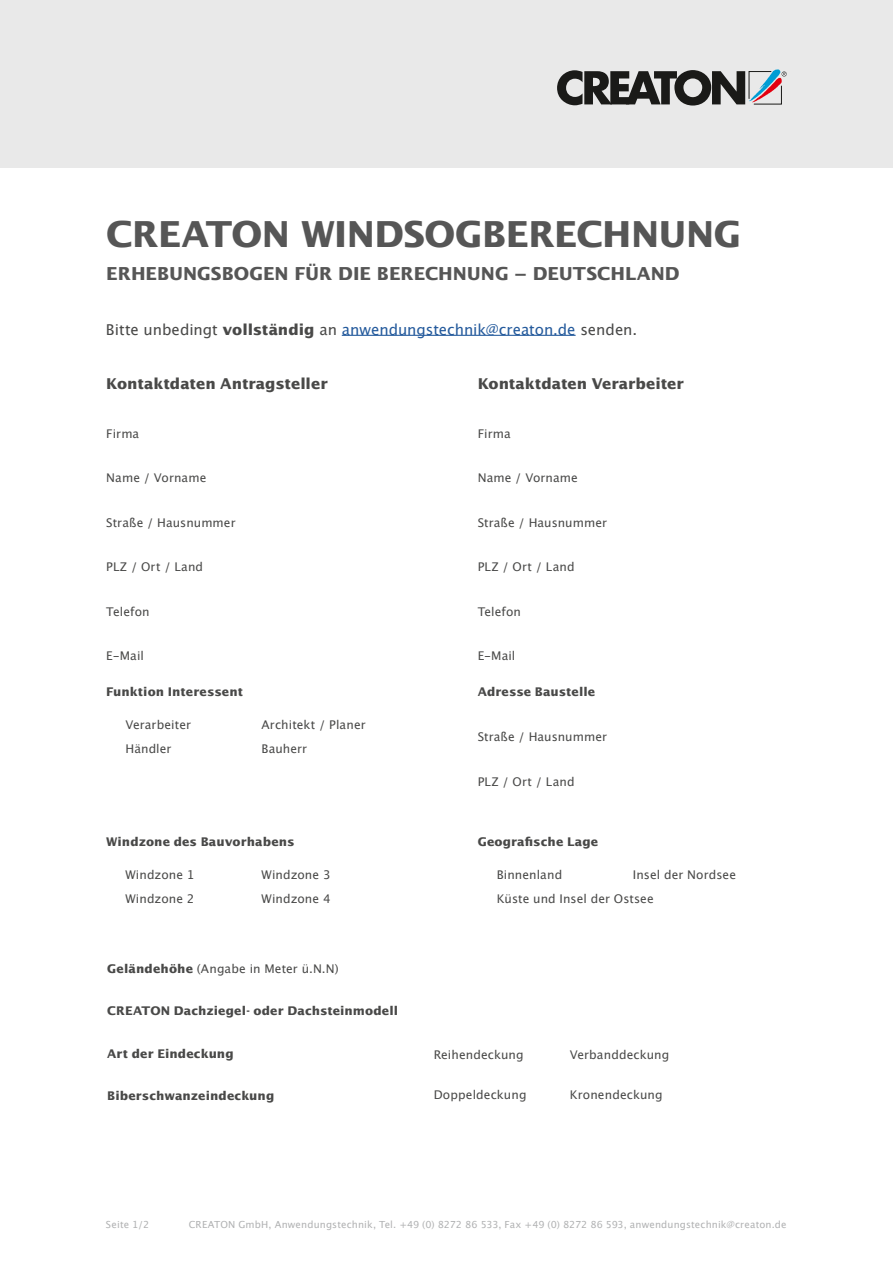
<style>
.page{position:relative;width:893px;height:1263px;background:#fff}
.page>*{position:absolute;margin:0;border:0;box-sizing:border-box;transform-origin:0 0}
.t1{font:700 36px "Lucida San";letter-spacing:-.015em;color:#565656}
.t2{font:700 18px "Lucida San";color:#565656}
.t3{font:15px "Lucida San Rom";letter-spacing:-.005em;color:#245a9c}
.t4{font:700 15px "Lucida San";letter-spacing:-.005em;color:#494948}
.t5{font:12px/24px "Lucida San Rom";letter-spacing:.01em;color:#494948}
.t6{font:700 12px "Lucida San";letter-spacing:.01em;color:#494948}
.t7{font:9.75px "Lucida San Rom";letter-spacing:.01em;color:#b1b2b3}
.s1{color:#494948}
.s2{font-family:"Lucida San";font-weight:700;color:#494948}
.s3{font-family:"Lucida San";font-weight:700}
</style>
<div class="page">
<div style="left:0;top:0;width:893px;height:168px;background:#e9e9e9"></div>
<svg style="left:557px;top:69px;width:230px;height:37px"></svg>
<hr style="left:342px;top:335px;width:234px;height:1px;background:#245a9c">
<h1 class="t1" style="left:106px;top:211px;width:636px">CREATON WINDSOGBERECHNUNG</h1>
<h2 class="t2" style="left:106px;top:262px;width:575px">ERHEBUNGSBOGEN FÜR DIE BERECHNUNG – DEUTSCHLAND</h2>
<p class="t3" style="left:106px;top:320px;width:533px"><span class="s1">Bitte unbedingt</span> <span class="s2">vollständig</span> <span class="s1">an</span> anwendungstechnik@creaton.de <span class="s1">senden.</span></p>
<p class="t4" style="left:106px;top:374px;width:223px">Kontaktdaten Antragsteller</p>
<p class="t5" style="left:106px;top:422px;width:34px">Firma</p>
<p class="t5" style="left:106px;top:466px;width:102px">Name / Vorname</p>
<p class="t5" style="left:106px;top:511px;width:131px">Straße / Hausnummer</p>
<p class="t5" style="left:106px;top:555px;width:98px">PLZ / Ort / Land</p>
<p class="t5" style="left:106px;top:600px;width:45px">Telefon</p>
<p class="t5" style="left:106px;top:644px;width:39px">E-Mail</p>
<p class="t6" style="left:106px;top:684px;width:138px">Funktion Interessent</p>
<p class="t5" style="left:125px;top:713px;width:67px">Verarbeiter</p>
<p class="t5" style="left:261px;top:713px;width:106px">Architekt / Planer</p>
<p class="t5" style="left:125px;top:737px;width:48px">Händler</p>
<p class="t5" style="left:261px;top:737px;width:47px">Bauherr</p>
<p class="t6" style="left:106px;top:834px;width:190px">Windzone des Bauvorhabens</p>
<p class="t5" style="left:125px;top:863px;width:71px">Windzone 1</p>
<p class="t5" style="left:261px;top:863px;width:71px">Windzone 3</p>
<p class="t5" style="left:125px;top:887px;width:71px">Windzone 2</p>
<p class="t5" style="left:261px;top:887px;width:71px">Windzone 4</p>
<p class="t5" style="left:107px;top:957px;width:233px"><span class="s3">Geländehöhe</span> (Angabe in Meter ü.N.N)</p>
<p class="t6" style="left:107px;top:1003px;width:292px">CREATON Dachziegel- oder Dachsteinmodell</p>
<p class="t6" style="left:107px;top:1045px;width:128px">Art der Eindeckung</p>
<p class="t6" style="left:107px;top:1088px;width:169px">Biberschwanzeindeckung</p>
<p class="t4" style="left:478px;top:374px;width:208px">Kontaktdaten Verarbeiter</p>
<p class="t5" style="left:478px;top:422px;width:34px">Firma</p>
<p class="t5" style="left:478px;top:466px;width:102px">Name / Vorname</p>
<p class="t5" style="left:478px;top:511px;width:131px">Straße / Hausnummer</p>
<p class="t5" style="left:478px;top:555px;width:98px">PLZ / Ort / Land</p>
<p class="t5" style="left:478px;top:600px;width:45px">Telefon</p>
<p class="t5" style="left:478px;top:644px;width:39px">E-Mail</p>
<p class="t6" style="left:478px;top:684px;width:119px">Adresse Baustelle</p>
<p class="t5" style="left:478px;top:725px;width:131px">Straße / Hausnummer</p>
<p class="t5" style="left:478px;top:769px;width:98px">PLZ / Ort / Land</p>
<p class="t6" style="left:478px;top:834px;width:122px">Geografische Lage</p>
<p class="t5" style="left:497px;top:863px;width:67px">Binnenland</p>
<p class="t5" style="left:497px;top:863px;width:241px;text-indent:136px">Insel der Nordsee<br>Küste und Insel der Ostsee</p>
<p class="t5" style="left:434px;top:1042px;width:91px">Reihendeckung</p>
<p class="t5" style="left:570px;top:1042px;width:101px">Verbanddeckung</p>
<p class="t5" style="left:434px;top:1083px;width:94px">Doppeldeckung</p>
<p class="t5" style="left:570px;top:1083px;width:94px">Kronendeckung</p>
<p class="t7" style="left:106px;top:1218px;width:45px">Seite 1/2</p>
<p class="t7" style="left:189px;top:1218px;width:599px">CREATON GmbH, Anwendungstechnik, Tel. +49 (0) 8272 86 533, Fax +49 (0) 8272 86 593, anwendungstechnik@creaton.de</p>
</div>
